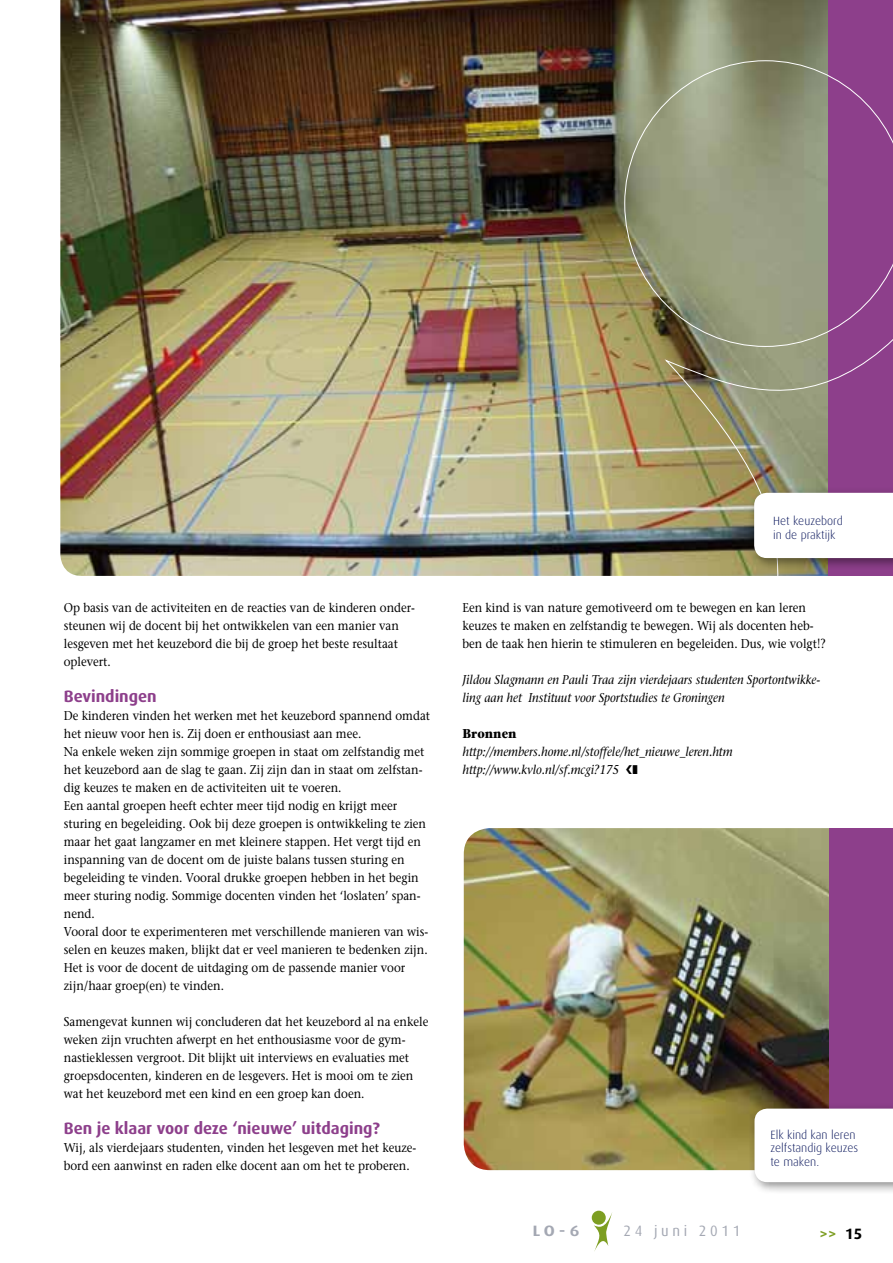
<style>
.page{position:relative;width:893px;height:1263px;background:#fff}
.page>*{position:absolute;margin:0;border:0;box-sizing:border-box;transform-origin:0 0}
.t1{font:700 16.5px "Dax";color:#8d3f8b}
.t2{font:15px "Dax";letter-spacing:.26em;color:#a4a8b3;scale:.96 1}
.t3{font:700 15px "Dax Wide";color:#a4a8b3}
.t4{font:700 15px "Dax";color:#7d9e22}
.t5{font:12.75px/18px "Stone Serif";color:#000;scale:.9 1}
.t6{font:italic 12.75px/18px "Stone Serif";color:#000;scale:.9 1}
.t7{font:700 12.75px "Stone Serif";color:#000;scale:.9 1}
.t8{font:300 12px/13.5px "Dax";color:#0f1b5f}
.s1{color:#000}
</style>
<div class="page">
<img style="left:60px;top:0;width:768px;height:576px">
<div style="left:828px;top:0;width:65px;height:576px;background:#8d3f8b"></div>
<svg style="left:624px;top:60px;width:204px;height:287px;background:#91936f"></svg>
<svg style="left:664px;top:69px;width:229px;height:507px"></svg>
<img style="left:464px;top:828px;width:365px;height:342px">
<div style="left:748px;top:486px;width:145px;height:83px;background:#000;opacity:.45"></div>
<svg style="left:754px;top:493px;width:139px;height:65px"></svg>
<div style="left:829px;top:828px;width:64px;height:342px;background:#8d3f8b"></div>
<div style="left:748px;top:1102px;width:145px;height:92px;background:#000;opacity:.45"></div>
<svg style="left:754px;top:1108px;width:139px;height:74px"></svg>
<div style="left:592px;top:1211px;width:14px;height:14px;background:#7d9e22;border-radius:50%"></div>
<svg style="left:594px;top:1212px;width:18px;height:39px"></svg>
<p class="t5" style="left:64px;top:599px;width:392px">Op basis van de activiteiten en de reacties van de kinderen onder&shy;steunen wij de docent bij het ontwikkelen van een manier van lesgeven met het keuzebord die bij de groep het beste resultaat oplevert.</p>
<p class="t1" style="left:64px;top:687px;width:94px">Bevindingen</p>
<p class="t5" style="left:64px;top:707px;width:408px">De kinderen vinden het werken met het keuzebord spannend omdat het nieuw voor hen is. Zij doen er enthousiast aan mee.<br>Na enkele weken zijn sommige groepen in staat om zelfstandig met het keuzebord aan de slag te gaan. Zij zijn dan in staat om zelfstan&shy;dig keuzes te maken en de activiteiten uit te voeren.<br>Een aantal groepen heeft echter meer tijd nodig en krijgt meer sturing en begeleiding. Ook bij deze groepen is ontwikkeling te zien maar het gaat langzamer en met kleinere stappen. Het vergt tijd en inspanning van de docent om de juiste balans tussen sturing en begeleiding te vinden. Vooral drukke groepen hebben in het begin meer sturing nodig. Sommige docenten vinden het ‘loslaten’ span&shy;nend.<br>Vooral door te experimenteren met verschillende manieren van wis&shy;selen en keuzes maken, blijkt dat er veel manieren te bedenken zijn.<br>Het is voor de docent de uitdaging om de passende manier voor zijn/haar groep(en) te vinden.</p>
<p class="t5" style="left:64px;top:1013px;width:407px">Samengevat kunnen wij concluderen dat het keuzebord al na enkele weken zijn vruchten afwerpt en het enthousiasme voor de gym&shy;nastieklessen vergroot. Dit blijkt uit interviews en evaluaties met groepsdocenten, kinderen en de lesgevers. Het is mooi om te zien wat het keuzebord met een kind en een groep kan doen.</p>
<p class="t1" style="left:64px;top:1119px;width:318px">Ben je klaar voor deze ‘nieuwe’ uitdaging?</p>
<p class="t5" style="left:64px;top:1139px;width:393px">Wij, als vierdejaars studenten, vinden het lesgeven met het keuze&shy;bord een aanwinst en raden elke docent aan om het te proberen.</p>
<p class="t8" style="left:773px;top:514px;width:71px;line-height:14.4px">Het keuzebord in de praktijk</p>
<p class="t5" style="left:462px;top:599px;width:405px">Een kind is van nature gemotiveerd om te bewegen en kan leren keuzes te maken en zelfstandig te bewegen. Wij als docenten heb&shy;ben de taak hen hierin te stimuleren en begeleiden. Dus, wie volgt!?</p>
<p class="t6" style="left:462px;top:671px;width:399px">Jildou Slagmann en Pauli Traa zijn vierdejaars studenten Sportontwikke&shy;ling aan het Instituut voor Sportstudies te Groningen</p>
<p class="t7" style="left:462px;top:726px;width:62px">Bronnen</p>
<p class="t6" style="left:462px;top:743px;width:302px">http://members.home.nl/stoffele/het_nieuwe_leren.htm http://www.kvlo.nl/sf.mcgi?175 ❚</p>
<p class="t8" style="left:770px;top:1128px;width:89px">Elk kind kan leren zelfstandig keuzes te maken.</p>
<p class="t3" style="left:533px;top:1223px;width:48px">LO-6</p>
<p class="t2" style="left:624px;top:1223px;width:123px">24 juni 2011</p>
<p class="t4" style="left:819px;top:1225px;width:44px">&gt;&gt; <span class="s1">15</span></p>
</div>
